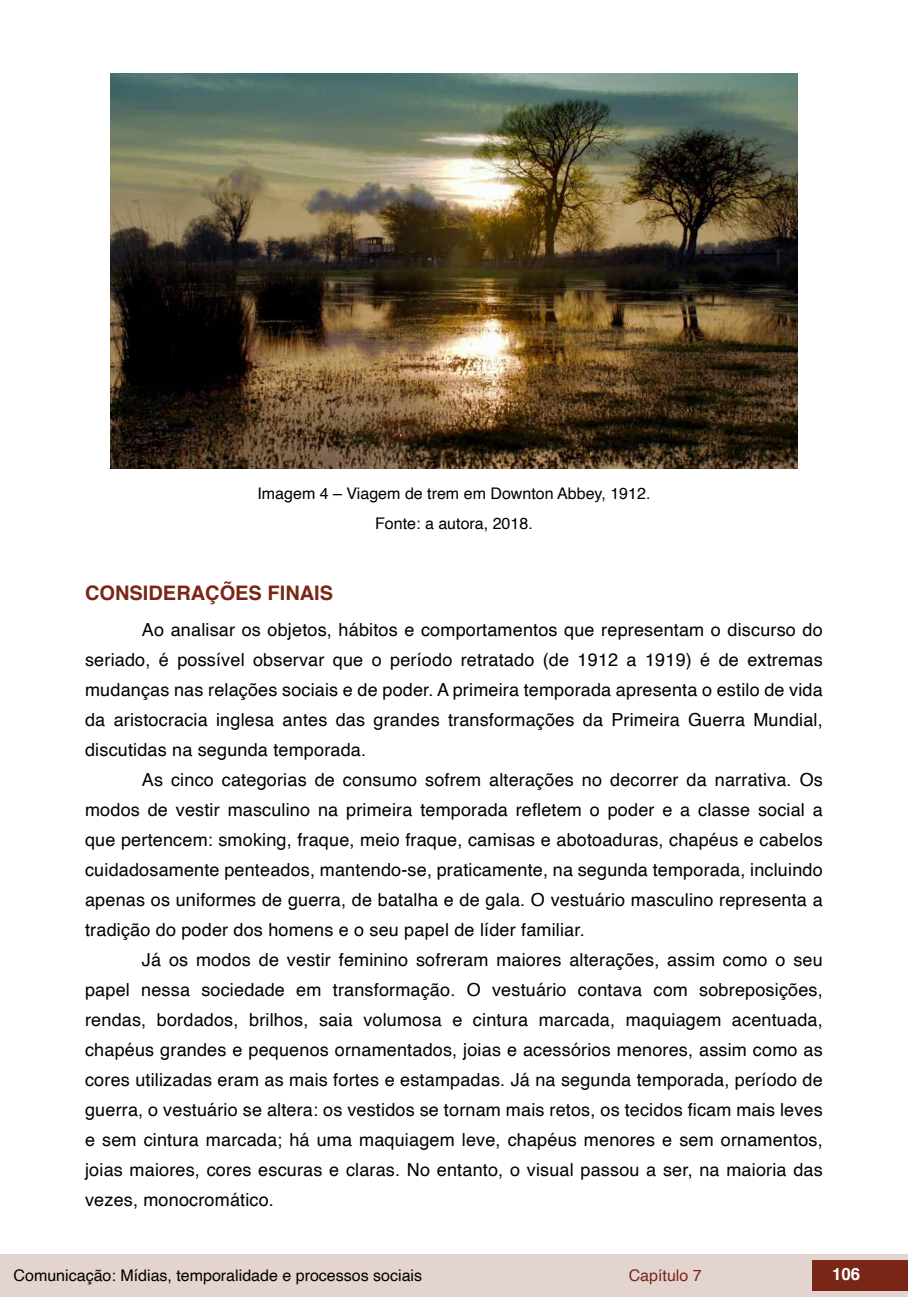
<style>
.page{position:relative;width:908px;height:1304px;background:#fff}
.page>*{position:absolute;margin:0;border:0;box-sizing:border-box;transform-origin:0 0}
.t1{font:700 20px "Helvetica";color:#7a2616}
.t2{font:18px/30px "Helvetica";letter-spacing:.01em;color:#000;text-align:justify}
.t3{font:700 16.8px "Helvetica";color:#fff}
.t4{font:16px/30.6px "Helvetica";color:#000;text-align:center}
.t5{font:16px "Helvetica";color:#7a2616}
</style>
<div class="page">
<div style="left:0;top:1254px;width:906px;height:43px;background:#e4d4d0"></div>
<div style="left:812px;top:1261px;width:95px;height:30px;background:#7a2616"></div>
<img style="left:111px;top:74px;width:685px;height:394px">
<p class="t4" style="left:257px;top:478px;width:394px">Imagem 4 – Viagem de trem em Downton Abbey, 1912.<br>Fonte: a autora, 2018.</p>
<p class="t1" style="left:85px;top:577px;width:249px">CONSIDERAÇÕES FINAIS</p>
<p class="t2" style="left:85px;top:615px;width:738px;text-indent:57px">Ao analisar os objetos, hábitos e comportamentos que representam o discurso do seriado, é possível observar que o período retratado (de 1912 a 1919) é de extremas mudanças nas relações sociais e de poder. A primeira temporada apresenta o estilo de vida da aristocracia inglesa antes das grandes transformações da Primeira Guerra Mundial, discutidas na segunda temporada.</p>
<p class="t2" style="left:85px;top:765px;width:739px;text-indent:57px">As cinco categorias de consumo sofrem alterações no decorrer da narrativa. Os modos de vestir masculino na primeira temporada refletem o poder e a classe social a que pertencem: smoking, fraque, meio fraque, camisas e abotoaduras, chapéus e cabelos cuidadosamente penteados, mantendo-se, praticamente, na segunda temporada, incluindo apenas os uniformes de guerra, de batalha e de gala. O vestuário masculino representa a tradição do poder dos homens e o seu papel de líder familiar.</p>
<p class="t2" style="left:85px;top:945px;width:738px;text-indent:57px">Já os modos de vestir feminino sofreram maiores alterações, assim como o seu papel nessa sociedade em transformação. O vestuário contava com sobreposições, rendas, bordados, brilhos, saia volumosa e cintura marcada, maquiagem acentuada, chapéus grandes e pequenos ornamentados, joias e acessórios menores, assim como as cores utilizadas eram as mais fortes e estampadas. Já na segunda temporada, período de guerra, o vestuário se altera: os vestidos se tornam mais retos, os tecidos ficam mais leves e sem cintura marcada; há uma maquiagem leve, chapéus menores e sem ornamentos, joias maiores, cores escuras e claras. No entanto, o visual passou a ser, na maioria das vezes, monocromático.</p>
<p class="t4" style="left:14px;top:1260px;width:410px">Comunicação: Mídias, temporalidade e processos sociais</p>
<p class="t5" style="left:628px;top:1263px;width:74px">Capítulo 7</p>
<p class="t3" style="left:831px;top:1261px;width:30px">106</p>
</div>
